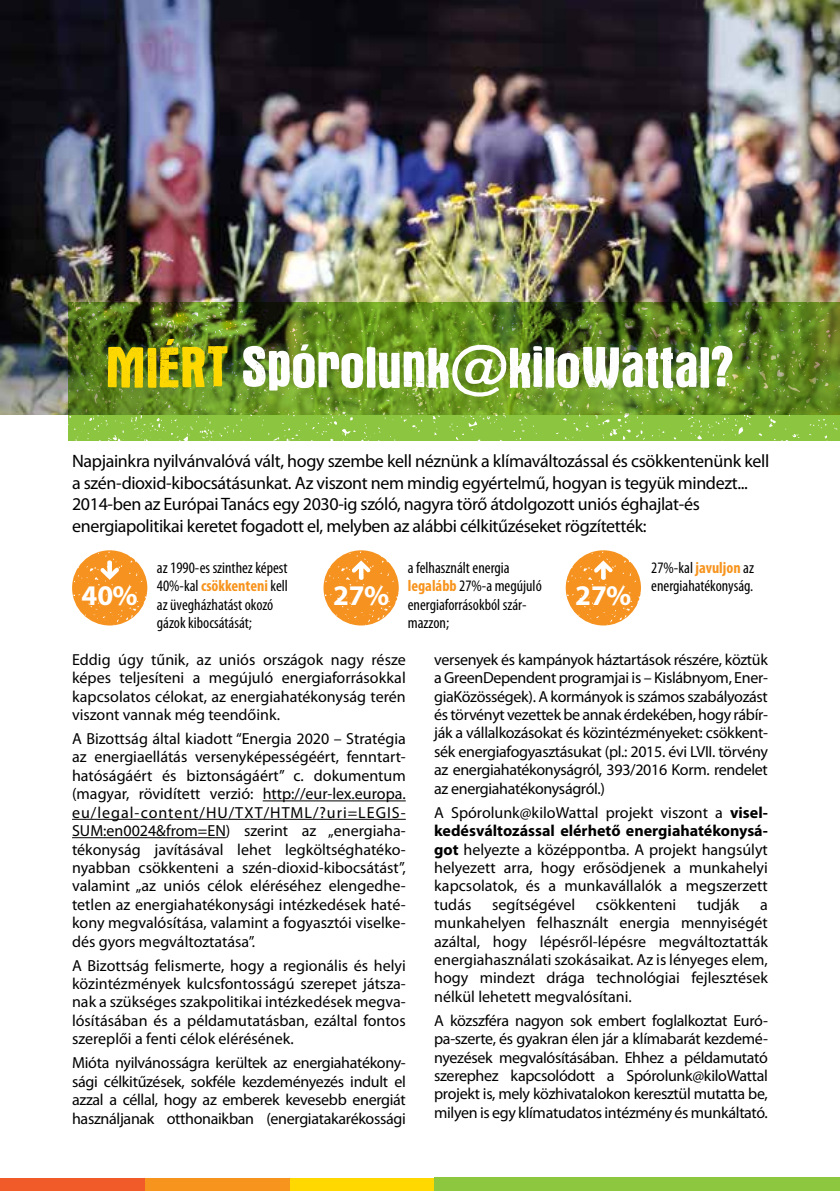
<style>
.page{position:relative;width:840px;height:1191px;background:#fff}
.page>*{position:absolute;margin:0;border:0;box-sizing:border-box;transform-origin:0 0}
.t1{font:60px "Victor";color:#fff}
.t2{font:700 28.6px "Myriad Pro";color:#fff}
.t3{font:18px/21.6px "Myriad Pro";letter-spacing:-.02em;color:#000}
.t4{font:16px/18.4px "Myriad Pro";color:#000;text-align:justify}
.t5{font:condensed 16px/18.4px "Myriad Pro";color:#000}
.s1{color:#ffd800}
.s2{font-weight:700;color:#f7941e}
.s3{font-weight:700}
</style>
<div class="page">
<div style="left:289px;top:1177px;width:145px;height:14px;background:#ffd800"></div>
<div style="left:145px;top:1177px;width:144px;height:14px;background:#f7941e"></div>
<div style="left:0;top:1177px;width:145px;height:14px;background:#f15a29"></div>
<hr style="left:839px;top:614px;width:1px;height:571px;background:#fbf6f0">
<div style="left:434px;top:1177px;width:405px;height:14px;background:#8dc63f"></div>
<img style="left:0;top:0;width:839px;height:414px">
<hr style="left:262px;top:800px;width:143px;height:1px;background:#000">
<hr style="left:72px;top:819px;width:333px;height:1px;background:#000">
<hr style="left:72px;top:837px;width:154px;height:1px;background:#000">
<img style="left:68px;top:302px;width:771px;height:138px">
<svg style="left:72px;top:550px;width:75px;height:75px"></svg>
<svg style="left:565px;top:550px;width:75px;height:75px"></svg>
<svg style="left:323px;top:550px;width:75px;height:75px"></svg>
<h1 class="t1" style="left:106px;top:337px;width:628px"><span class="s1">MIÉRT</span> Spórolunk@kiloWattal?</h1>
<p class="t3" style="left:72px;top:450px;width:698px">Napjainkra nyilvánvalóvá vált, hogy szembe kell néznünk a klímaváltozással és csökkentenünk kell a szén-dioxid-kibocsátásunkat. Az viszont nem mindig egyértelmű, hogyan is tegyük mindezt...<br>2014-ben az Európai Tanács egy 2030-ig szóló, nagyra törő átdolgozott uniós éghajlat-és energiapolitikai keretet fogadott el, melyben az alábbi célkitűzéseket rögzítették:</p>
<h2 class="t2" style="left:82px;top:576px;width:58px">40%</h2>
<p class="t5" style="left:157px;top:558px;width:132px">az 1990-es szinthez képest<br>40%-kal <span class="s2">csökkenteni</span> kell az üvegházhatást okozó gázok kibocsátását;</p>
<h2 class="t2" style="left:333px;top:576px;width:58px">27%</h2>
<p class="t5" style="left:407px;top:558px;width:135px">a felhasznált energia <span class="s2">legalább</span> 27%-a megújuló energiaforrásokból szár&shy;mazzon;</p>
<h2 class="t2" style="left:575px;top:576px;width:58px">27%</h2>
<p class="t5" style="left:651px;top:558px;width:104px">27%-kal <span class="s2">javuljon</span> az energiahatékonyság.</p>
<p class="t4" style="left:72px;top:650px;width:335px">Eddig úgy tűnik, az uniós országok nagy része képes teljesíteni a megújuló energiaforrásokkal kapcsolatos célokat, az energiahatékonyság terén viszont vannak még teendőink.</p>
<p class="t4" style="left:72px;top:729px;width:335px">A Bizottság által kiadott “Energia 2020 – Stratégia az energiaellátás versenyképességéért, fenntart&shy;hatóságáért és biztonságáért” c. dokumentum (magyar, rövidített verzió: http://eur-lex.europa. eu/legal-content/HU/TXT/HTML/?uri=LEGIS-SUM:en0024&amp;from=EN) szerint az „energiaha&shy;tékonyság javításával lehet legköltséghatéko&shy;nyabban csökkenteni a szén-dioxid-kibocsátást”, valamint „az uniós célok eléréséhez elengedhe&shy;tetlen az energiahatékonysági intézkedések haté&shy;kony megvalósítása, valamint a fogyasztói viselke&shy;dés gyors megváltoztatása”.</p>
<p class="t4" style="left:72px;top:955px;width:335px">A Bizottság felismerte, hogy a regionális és helyi közintézmények kulcsfontosságú szerepet játsza&shy;nak a szükséges szakpolitikai intézkedések megva&shy;lósításában és a példamutatásban, ezáltal fontos szereplői a fenti célok elérésének.</p>
<p class="t4" style="left:72px;top:1053px;width:335px">Mióta nyilvánosságra kerültek az energiahatékony&shy;sági célkitűzések, sokféle kezdeményezés indult el azzal a céllal, hogy az emberek kevesebb energiát használjanak otthonaikban (energiatakarékossági</p>
<p class="t4" style="left:434px;top:650px;width:335px">versenyek és kampányok háztartások részére, köztük a GreenDependent programjai is – Kislábnyom, Ener&shy;giaKözösségek). A kormányok is számos szabályozást és törvényt vezettek be annak érdekében, hogy rábír&shy;ják a vállalkozásokat és közintézményeket: csökkent&shy;sék energiafogyasztásukat (pl.: 2015. évi LVII. törvény az energiahatékonyságról, 393/2016 Korm. rendelet az energiahatékonyságról.)</p>
<p class="t4" style="left:434px;top:803px;width:335px">A Spórolunk@kiloWattal projekt viszont a <span class="s3">visel&shy;kedésváltozással elérhető energiahatékonysá&shy;got</span> helyezte a középpontba. A projekt hangsúlyt helyezett arra, hogy erősödjenek a munkahelyi kapcsolatok, és a munkavállalók a megszerzett tudás</p>
<p class="t4" style="left:492px;top:895px;width:84px">segítségével</p>
<p class="t4" style="left:595px;top:895px;width:82px">csökkenteni</p>
<p class="t4" style="left:696px;top:895px;width:44px">tudják</p>
<p class="t4" style="left:434px;top:895px;width:335px;text-indent:326px">a munkahelyen felhasznált energia mennyiségét azáltal, hogy lépésről-lépésre megváltoztatták energiahasználati szokásaikat. Az is lényeges elem, hogy mindezt drága technológiai fejlesztések nélkül lehetett megvalósítani.</p>
<p class="t4" style="left:434px;top:1011px;width:335px">A közszféra nagyon sok embert foglalkoztat Euró&shy;pa-szerte, és gyakran élen jár a klímabarát kezdemé&shy;nyezések megvalósításában. Ehhez a példamutató szerephez kapcsolódott a Spórolunk@kiloWattal projekt is, mely közhivatalokon keresztül mutatta be, milyen is egy klímatudatos intézmény és munkáltató.</p>
</div>
